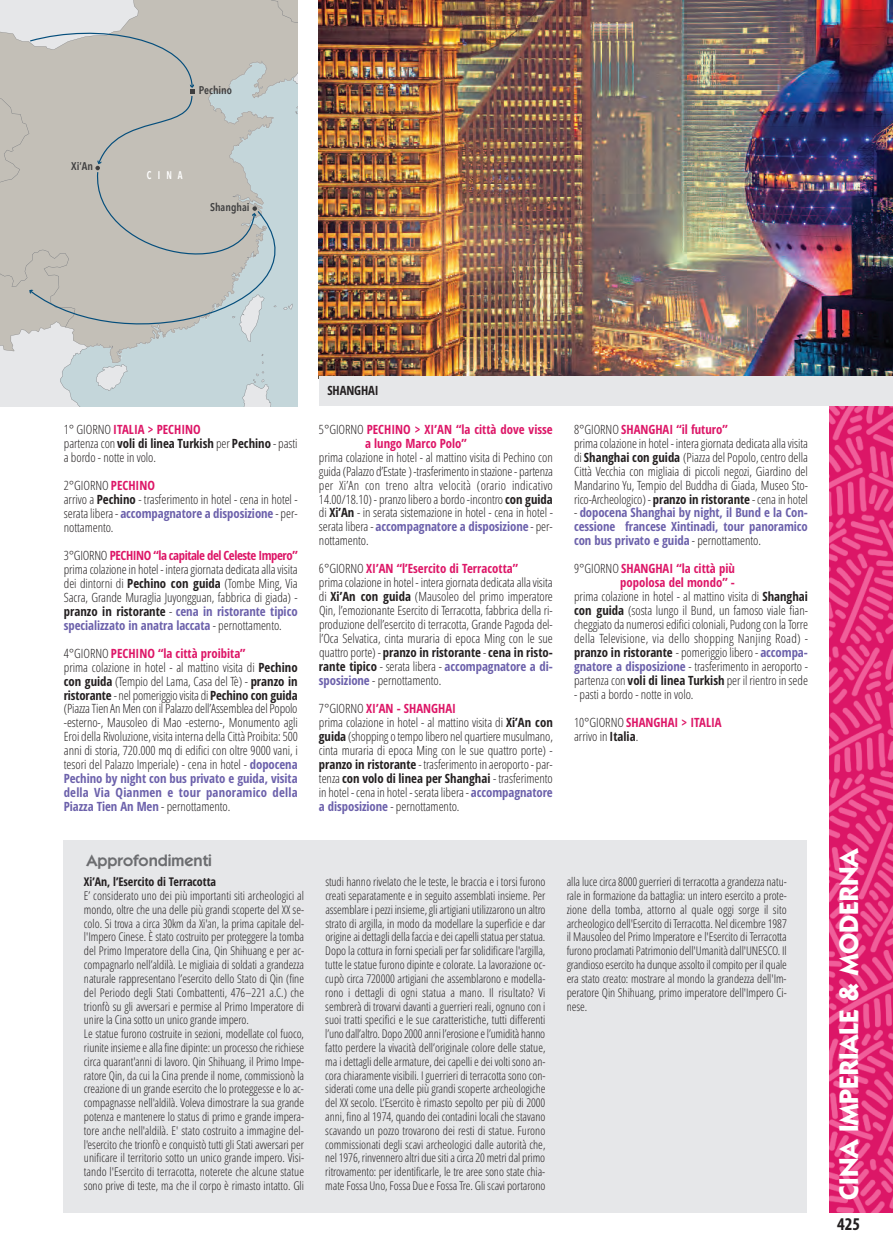
<style>
.page{position:relative;width:893px;height:1255px;background:#fff}
.page>*{position:absolute;margin:0;border:0;box-sizing:border-box;transform-origin:0 0}
.t1{font:700 27px "ITC Kabel Std";color:#fff}
.t2{font:700 condensed 18px "Myriad Pro";color:#231f20}
.t3{font:600 16.5px "ITC Kabel Std";color:#6c6d70}
.t4{font:300 12.75px/14px "Open Sans Condensed";letter-spacing:-.005em;color:#231f20}
.t5{font:700 12.75px/14px "Open Sans Condensed";letter-spacing:-.005em;color:#6c61ab;text-align:justify}
.t6{font:700 12.75px/14px "Open Sans Condensed";color:#dd1667}
.t7{font:700 12.75px "Open Sans Condensed";color:#231f20}
.t8{font:300 12.75px "Open Sans Condensed";letter-spacing:.015em;color:#231f20}
.t9{font:300 12px/13.8px "Open Sans Condensed";letter-spacing:-.005em;color:#231f20;text-align:justify}
.t10{font:700 12px "Open Sans Condensed";letter-spacing:-.005em;color:#231f20}
.t11{font:600 11.1px "Avenir Next Condensed";color:#3e3e3f}
.t12{font:600 11.1px "Avenir Next Condensed";color:#fff;scale:.85 1}
.s1{font-weight:700;color:#dd1667}
.s2{font-weight:700}
.s3{font-weight:700;color:#6c61ab}
.s4{font-weight:300;color:#231f20}
.s5{font-weight:300}
.s6{color:#6c61ab}
</style>
<div class="page">
<svg style="left:0;top:0;width:298px;height:406px;background:#c4c6c3"></svg>
<img style="left:829px;top:406px;width:64px;height:806px">
<img style="left:319px;top:0;width:574px;height:377px">
<div style="left:319px;top:377px;width:574px;height:29px;background:#e6e7e9"></div>
<div style="left:64px;top:840px;width:743px;height:372px;background:#e6e7e9"></div>
<p class="t11" style="left:71px;top:159px;width:23px">Xi’An</p>
<p class="t11" style="left:199px;top:83px;width:35px">Pechino</p>
<p class="t12" style="left:147px;top:168px;width:44px">CINA</p>
<p class="t11" style="left:210px;top:200px;width:41px">Shanghai</p>
<p class="t4" style="left:64px;top:423px;width:235px">1° GIORNO <span class="s1">ITALIA &gt; PECHINO<br></span>partenza con <span class="s2">voli di linea Turkish</span> per <span class="s2">Pechino</span> - pasti a bordo - notte in volo.</p>
<p class="t4" style="left:64px;top:479px;width:235px">2°GIORNO <span class="s1">PECHINO<br></span>arrivo a <span class="s2">Pechino</span> - trasferimento in hotel - cena in hotel - serata libera - <span class="s3">accompagnatore a disposizione</span> - per&shy;nottamento.</p>
<p class="t4" style="left:64px;top:548px;width:235px;text-align:justify">3°GIORNO <span class="s1">PECHINO “la capitale del Celeste Impero” </span>prima colazione in hotel - intera giornata dedicata alla visita dei dintorni di <span class="s2">Pechino con guida</span> (Tombe Ming, Via Sacra, Grande Muraglia Juyongguan, fabbrica di giada) - <span class="s2">pranzo in ristorante</span> - <span class="s3">cena in ristorante tipico specializzato in anatra laccata</span> - pernottamento.</p>
<p class="t4" style="left:64px;top:646px;width:236px">4°GIORNO <span class="s1">PECHINO “la città proibita”<br></span>prima colazione in hotel - al mattino visita di <span class="s2">Pechino con guida</span> (Tempio del Lama, Casa del Tè) - <span class="s2">pranzo in ristorante</span> - nel pomeriggio visita di <span class="s2">Pechino con guida </span>(Piazza Tien An Men con il Palazzo dell’Assemblea del Popolo -esterno-, Mausoleo di Mao -esterno-, Monumento agli Eroi della Rivoluzione, visita interna della Città Proibita: 500 anni di storia, 720.000 mq di edifici con oltre 9000 vani, i tesori del Palazzo Imperiale) - cena in hotel - <span class="s3">dopocena Pechino by night con bus privato e guida, visita della Via Qianmen e tour panoramico della Piazza Tien An Men</span> - pernottamento.</p>
<p class="t7" style="left:327px;top:383px;width:53px">SHANGHAI</p>
<p class="t6" style="left:365px;top:422px;width:189px;text-indent:-46px"><span class="s4">5°GIORNO</span> PECHINO &gt; XI’AN “la città dove visse a lungo Marco Polo”</p>
<p class="t4" style="left:319px;top:450px;width:236px;text-align:justify">prima colazione in hotel - al mattino visita di Pechino con guida (Palazzo d’Estate ) -trasferimento in stazione - partenza per Xi’An con treno altra velocità (orario indicativo 14.00/18.10) - pranzo libero a bordo -incontro <span class="s2">con guida </span>di <span class="s2">Xi’An</span> - in serata sistemazione in hotel - cena in hotel - serata libera - <span class="s3">accompagnatore a disposizione</span> - per&shy;nottamento.</p>
<p class="t4" style="left:319px;top:562px;width:235px">6°GIORNO <span class="s1">XI’AN “l’Esercito di Terracotta”<br></span>prima colazione in hotel - intera giornata dedicata alla visita di <span class="s2">Xi’An con guida</span> (Mausoleo del primo imperatore Qin, l’emozionante Esercito di Terracotta, fabbrica della ri&shy;produzione dell’esercito di terracotta, Grande Pagoda del&shy;l’Oca Selvatica, cinta muraria di epoca Ming con le sue quattro porte) - <span class="s2">pranzo in ristorante</span> - <span class="s2">cena in risto&shy;rante tipico</span> - serata libera - <span class="s3">accompagnatore a di&shy;sposizione</span> - pernottamento.</p>
<p class="t4" style="left:319px;top:701px;width:236px">7°GIORNO <span class="s1">XI’AN - SHANGHAI<br></span>prima colazione in hotel - al mattino visita di <span class="s2">Xi’An con guida</span> (shopping o tempo libero nel quartiere musulmano, cinta muraria di epoca Ming con le sue quattro porte) - <span class="s2">pranzo in ristorante</span> - trasferimento in aeroporto - par&shy;tenza <span class="s2">con volo di linea per Shanghai</span> - trasferimento in hotel - cena in hotel - serata libera - <span class="s3">accompagnatore a disposizione</span> - pernottamento.</p>
<p class="t4" style="left:574px;top:422px;width:235px">8°GIORNO <span class="s1">SHANGHAI “il futuro”<br></span>prima colazione in hotel - intera giornata dedicata alla visita di <span class="s2">Shanghai con guida</span> (Piazza del Popolo, centro della Città Vecchia con migliaia di piccoli negozi, Giardino del Mandarino Yu, Tempio del Buddha di Giada, Museo Sto&shy;rico-Archeologico) - <span class="s2">pranzo in ristorante</span> - cena in hotel</p>
<p class="t5" style="left:574px;top:506px;width:235px"><span class="s4">-</span> dopocena Shanghai by night, il Bund e la Con&shy;cessione francese Xintinadi, tour panoramico con bus privato e guida <span class="s4">- pernottamento.</span></p>
<p class="t6" style="left:574px;top:562px;width:162px"><span class="s4">9°GIORNO</span> SHANGHAI “la città più</p>
<p class="t6" style="left:620px;top:576px;width:116px">popolosa del mondo” -</p>
<p class="t4" style="left:574px;top:590px;width:235px">prima colazione in hotel - al mattino visita di <span class="s2">Shanghai</span></p>
<p class="t4" style="left:574px;top:603px;width:235px"><span class="s2">con guida</span> (sosta lungo il Bund, un famoso viale fian-</p>
<p class="t4" style="left:574px;top:617px;width:235px">cheggiato da numerosi edifici coloniali, Pudong con la Torre</p>
<p class="t8" style="left:574px;top:631px;width:235px">della Televisione, via dello shopping Nanjing Road) -</p>
<p class="t7" style="left:574px;top:645px;width:235px">pranzo in ristorante <span class="s5">- pomeriggio libero -</span> <span class="s6">accompa-</span></p>
<p class="t4" style="left:574px;top:659px;width:235px"><span class="s3">gnatore a disposizione</span> - trasferimento in aeroporto -</p>
<p class="t4" style="left:574px;top:673px;width:235px">partenza con <span class="s2">voli di linea Turkish</span> per il rientro in sede</p>
<p class="t4" style="left:574px;top:680px;width:149px;line-height:27.9px">- pasti a bordo - notte in volo.<br>10°GIORNO <span class="s1">SHANGHAI &gt; ITALIA</span></p>
<p class="t4" style="left:574px;top:729px;width:66px">arrivo in <span class="s2">Italia</span>.</p>
<h3 class="t3" style="left:86px;top:855px;width:127px">Approfondimenti</h3>
<p class="t10" style="left:84px;top:875px;width:134px">Xi’An, l’Esercito di Terracotta</p>
<p class="t9" style="left:84px;top:889px;width:222px;text-align:left">E’ considerato uno dei più importanti siti archeologici al mondo, oltre che una delle più grandi scoperte del XX se&shy;colo. Si trova a circa 30km da Xi'an, la prima capitale del&shy;l'Impero Cinese. È stato costruito per proteggere la tomba del Primo Imperatore della Cina, Qin Shihuang e per ac&shy;compagnarlo nell’aldilà. Le migliaia di soldati a grandezza naturale rappresentano l’esercito dello Stato di Qin (fine del Periodo degli Stati Combattenti, 476–221 a.C.) che trionfò su gli avversari e permise al Primo Imperatore di unire la Cina sotto un unico grande impero.<br>Le statue furono costruite in sezioni, modellate col fuoco, riunite insieme e alla fine dipinte: un processo che richiese circa quarant'anni di lavoro. Qin Shihuang, il Primo Impe&shy;ratore Qin, da cui la Cina prende il nome, commissionò la creazione di un grande esercito che lo proteggesse e lo ac&shy;compagnasse nell'aldilà. Voleva dimostrare la sua grande potenza e mantenere lo status di primo e grande impera&shy;tore anche nell'aldilà. E' stato costruito a immagine del&shy;l'esercito che trionfò e conquistò tutti gli Stati avversari per unificare il territorio sotto un unico grande impero. Visi&shy;tando l'Esercito di terracotta, noterete che alcune statue sono prive di teste, ma che il corpo è rimasto intatto. Gli</p>
<p class="t9" style="left:325px;top:875px;width:222px">studi hanno rivelato che le teste, le braccia e i torsi furono creati separatamente e in seguito assemblati insieme. Per assemblare i pezzi insieme, gli artigiani utilizzarono un altro strato di argilla, in modo da modellare la superficie e dar origine ai dettagli della faccia e dei capelli statua per statua.<br>Dopo la cottura in forni speciali per far solidificare l'argilla, tutte le statue furono dipinte e colorate. La lavorazione oc&shy;cupò circa 720000 artigiani che assemblarono e modella&shy;rono i dettagli di ogni statua a mano. Il risultato? Vi sembrerà di trovarvi davanti a guerrieri reali, ognuno con i suoi tratti specifici e le sue caratteristiche, tutti differenti l’uno dall’altro. Dopo 2000 anni l’erosione e l’umidità hanno fatto perdere la vivacità dell’originale colore delle statue, ma i dettagli delle armature, dei capelli e dei volti sono an&shy;cora chiaramente visibili. I guerrieri di terracotta sono con&shy;siderati come una delle più grandi scoperte archeologiche del XX secolo. L’Esercito è rimasto sepolto per più di 2000 anni, fino al 1974, quando dei contadini locali che stavano scavando un pozzo trovarono dei resti di statue. Furono commissionati degli scavi archeologici dalle autorità che, nel 1976, rinvennero altri due siti a circa 20 metri dal primo ritrovamento: per identificarle, le tre aree sono state chia&shy;mate Fossa Uno, Fossa Due e Fossa Tre. Gli scavi portarono</p>
<p class="t9" style="left:567px;top:875px;width:222px">alla luce circa 8000 guerrieri di terracotta a grandezza natu&shy;rale in formazione da battaglia: un intero esercito a prote&shy;zione della tomba, attorno al quale oggi sorge il sito archeologico dell'Esercito di Terracotta. Nel dicembre 1987 il Mausoleo del Primo Imperatore e l'Esercito di Terracotta furono proclamati Patrimonio dell'Umanità dall'UNESCO. Il grandioso esercito ha dunque assolto il compito per il quale era stato creato: mostrare al mondo la grandezza dell'Im&shy;peratore Qin Shihuang, primo imperatore dell'Impero Ci&shy;nese.</p>
<h1 class="t1" style="left:839px;top:1199px;width:354px;rotate:-90deg">CINA IMPERIALE &amp; MODERNA</h1>
<h2 class="t2" style="left:837px;top:1217px;width:25px">425</h2>
</div>
